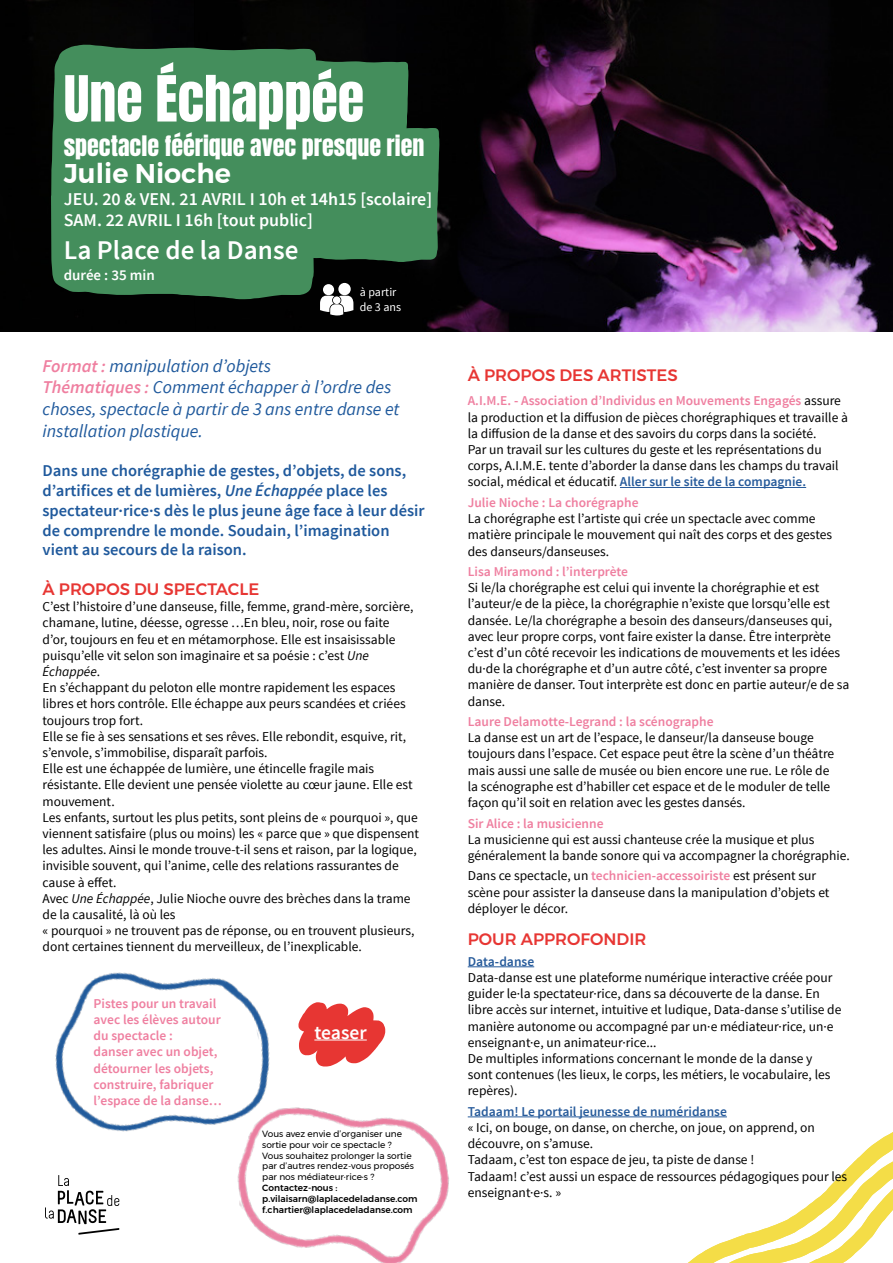
<style>
.page{position:relative;width:893px;height:1263px;background:#fff}
.page>*{position:absolute;margin:0;border:0;box-sizing:border-box;transform-origin:0 0}
.t1{font:54px "Anton";color:#fff}
.t2{font:600 27px "Source Sans Pro";color:#fff}
.t3{font:600 27px "Montserrat";color:#fff}
.t4{font:24px "Anton";color:#fff}
.t5{font:600 19.5px "Source Sans Pro";color:#fff}
.t6{font:italic 18px/21.6px "Source Sans Pro";color:#1f599c}
.t7{font:600 18px/21.6px "Source Sans Pro";color:#fff}
.t8{font:600 16.5px/19.8px "Source Sans Pro";color:#1f599c}
.t9{font:500 16.5px "Montserrat";color:#e73633}
.t10{font:600 15px "Source Sans Pro";color:#fff}
.t11{font:13.5px/16.2px "Source Sans Pro";color:#000}
.t12{font:600 13.5px/16.2px "Source Sans Pro";color:#ef7fa0}
.t13{font:600 13.5px "Source Sans Pro";color:#275b9b}
.t14{font:12px/14.4px "Source Sans Pro";color:#fff}
.t15{font:9px/10.8px "Montserrat";color:#000}
.t16{font:500 9px/10.8px "Montserrat";color:#000}
.s1{font-weight:600;color:#ef7fa0}
.s2{font-style:italic}
.s3{font-weight:600;color:#275b9b}
</style>
<div class="page">
<img style="left:194px;top:0;width:699px;height:331px">
<div style="left:0;top:0;width:194px;height:332px;background:#010101"></div>
<svg style="left:45px;top:1175px;width:74px;height:59px"></svg>
<svg style="left:598px;top:1117px;width:295px;height:146px"></svg>
<div style="left:51px;top:44px;width:266px;height:255px;background:#448e5c"></div>
<svg style="left:298px;top:60px;width:141px;height:202px;background:#3d8053"></svg>
<hr style="left:620px;top:487px;width:186px;height:1px;background:#275b9b">
<hr style="left:468px;top:966px;width:66px;height:1px;background:#275b9b">
<hr style="left:468px;top:1116px;width:259px;height:1px;background:#275b9b">
<img style="left:237px;top:1107px;width:240px;height:156px">
<div style="left:323px;top:284px;width:11px;height:11px;background:#fff;border-radius:50%"></div>
<div style="left:338px;top:283px;width:13px;height:12px;background:#fff;border-radius:50%"></div>
<svg style="left:320px;top:296px;width:33px;height:19px"></svg>
<img style="left:55px;top:972px;width:236px;height:190px">
<svg style="left:298px;top:1002px;width:87px;height:64px"></svg>
<hr style="left:314px;top:1039px;width:53px;height:1px;background:#fff">
<h1 class="t1" style="left:64px;top:71px;width:302px">Une Échappée</h1>
<h3 class="t4" style="left:64px;top:134px;width:362px">spectacle féérique avec presque rien</h3>
<h2 class="t3" style="left:64px;top:152px;width:169px">Julie Nioche</h2>
<h3 class="t7" style="left:64px;top:188px;width:370px">JEU. 20 &amp; VEN. 21 AVRIL I 10h et 14h15 [scolaire]<br>SAM. 22 AVRIL I 16h [tout public]</h3>
<h2 class="t2" style="left:64px;top:233px;width:236px">La Place de la Danse</h2>
<p class="t10" style="left:64px;top:265px;width:93px">durée : 35 min</p>
<p class="t14" style="left:360px;top:285px;width:43px">à partir de 3 ans</p>
<h3 class="t6" style="left:43px;top:355px;width:358px"><span class="s1">Format :</span> manipulation d’objets<br><span class="s1">Thématiques :</span> Comment échapper à l’ordre des choses, spectacle à partir de 3 ans entre danse et installation plastique.</h3>
<p class="t8" style="left:43px;top:461px;width:384px">Dans une chorégraphie de gestes, d’objets, de sons, d’artifices et de lumières, <span class="s2">Une Échappée</span> place les spectateur·rice·s dès le plus jeune âge face à leur désir de comprendre le monde. Soudain, l’imagination vient au secours de la raison.</p>
<p class="t9" style="left:43px;top:576px;width:218px">À PROPOS DU SPECTACLE</p>
<p class="t11" style="left:43px;top:599px;width:378px">C’est l’histoire d’une danseuse, fille, femme, grand-mère, sorcière, chamane, lutine, déesse, ogresse …En bleu, noir, rose ou faite<br>d’or, toujours en feu et en métamorphose. Elle est insaisissable puisqu’elle vit selon son imaginaire et sa poésie : c’est <span class="s2">Une Échappée</span>.<br>En s’échappant du peloton elle montre rapidement les espaces libres et hors contrôle. Elle échappe aux peurs scandées et criées toujours trop fort.<br>Elle se fie à ses sensations et ses rêves. Elle rebondit, esquive, rit, s’envole, s’immobilise, disparaît parfois.<br>Elle est une échappée de lumière, une étincelle fragile mais résistante. Elle devient une pensée violette au cœur jaune. Elle est mouvement.<br>Les enfants, surtout les plus petits, sont pleins de « pourquoi », que viennent satisfaire (plus ou moins) les « parce que » que dispensent les adultes. Ainsi le monde trouve-t-il sens et raison, par la logique, invisible souvent, qui l’anime, celle des relations rassurantes de cause à effet.<br>Avec <span class="s2">Une Échappée</span>, Julie Nioche ouvre des brèches dans la trame de la causalité, là où les<br>« pourquoi » ne trouvent pas de réponse, ou en trouvent plusieurs, dont certaines tiennent du merveilleux, de l’inexplicable.</p>
<p class="t12" style="left:94px;top:995px;width:130px">Pistes pour un travail avec les élèves autour du spectacle :<br>danser avec un objet, détourner les objets, construire, fabriquer l’espace de la danse…</p>
<h3 class="t5" style="left:314px;top:1020px;width:54px">teaser</h3>
<p class="t15" style="left:262px;top:1128px;width:153px">Vous avez envie d’organiser une sortie pour voir ce spectacle ?<br>Vous souhaitez prolonger la sortie par d’autres rendez-vous proposés par nos médiateur·rice·s ?</p>
<p class="t16" style="left:262px;top:1182px;width:157px">Contactez-nous : p.vilaisarn@laplacedeladanse.com f.chartier@laplacedeladanse.com</p>
<p class="t9" style="left:468px;top:362px;width:212px">À PROPOS DES ARTISTES</p>
<p class="t11" style="left:468px;top:393px;width:382px"><span class="s1">A.I.M.E. - Association d’Individus en Mouvements Engagés</span> assure la production et la diffusion de pièces chorégraphiques et travaille à la diffusion de la danse et des savoirs du corps dans la société.<br>Par un travail sur les cultures du geste et les représentations du corps, A.I.M.E. tente d’aborder la danse dans les champs du travail social, médical et éducatif. <span class="s3">Aller sur le site de la compagnie.</span></p>
<p class="t12" style="left:468px;top:495px;width:172px">Julie Nioche : La chorégraphe</p>
<p class="t11" style="left:468px;top:511px;width:366px">La chorégraphe est l’artiste qui crée un spectacle avec comme matière principale le mouvement qui naît des corps et des gestes des danseurs/danseuses.</p>
<p class="t12" style="left:468px;top:564px;width:162px">Lisa Miramond : l’interprète</p>
<p class="t11" style="left:468px;top:580px;width:383px">Si le/la chorégraphe est celui qui invente la chorégraphie et est l’auteur/e de la pièce, la chorégraphie n’existe que lorsqu’elle est dansée. Le/la chorégraphe a besoin des danseurs/danseuses qui, avec leur propre corps, vont faire exister la danse. Être interprète c’est d’un côté recevoir les indications de mouvements et les idées du·de la chorégraphe et d’un autre côté, c’est inventer sa propre manière de danser. Tout interprète est donc en partie auteur/e de sa danse.</p>
<p class="t12" style="left:468px;top:714px;width:247px">Laure Delamotte-Legrand : la scénographe</p>
<p class="t11" style="left:468px;top:730px;width:368px">La danse est un art de l’espace, le danseur/la danseuse bouge toujours dans l’espace. Cet espace peut être la scène d’un théâtre mais aussi une salle de musée ou bien encore une rue. Le rôle de la scénographe est d’habiller cet espace et de le moduler de telle façon qu’il soit en relation avec les gestes dansés.</p>
<p class="t12" style="left:468px;top:815px;width:137px">Sir Alice : la musicienne</p>
<p class="t11" style="left:468px;top:831px;width:384px">La musicienne qui est aussi chanteuse crée la musique et plus généralement la bande sonore qui va accompagner la chorégraphie.</p>
<p class="t11" style="left:468px;top:868px;width:363px">Dans ce spectacle, un <span class="s1">technicien-accessoiriste</span> est présent sur scène pour assister la danseuse dans la manipulation d’objets et déployer le décor.</p>
<p class="t9" style="left:468px;top:926px;width:180px">POUR APPROFONDIR</p>
<p class="t13" style="left:468px;top:953px;width:68px">Data-danse</p>
<p class="t11" style="left:468px;top:970px;width:375px">Data-danse est une plateforme numérique interactive créée pour guider le·la spectateur·rice, dans sa découverte de la danse. En libre accès sur internet, intuitive et ludique, Data-danse s’utilise de manière autonome ou accompagné par un·e médiateur·rice, un·e enseignant·e, un animateur·rice...<br>De multiples informations concernant le monde de la danse y<br>sont contenues (les lieux, le corps, les métiers, le vocabulaire, les repères).</p>
<p class="t13" style="left:468px;top:1103px;width:261px">Tadaam! Le portail jeunesse de numéridanse</p>
<p class="t11" style="left:468px;top:1120px;width:381px">« Ici, on bouge, on danse, on cherche, on joue, on apprend, on découvre, on s’amuse.<br>Tadaam, c’est ton espace de jeu, ta piste de danse !<br>Tadaam! c’est aussi un espace de ressources pédagogiques pour les enseignant·e·s. »</p>
</div>
